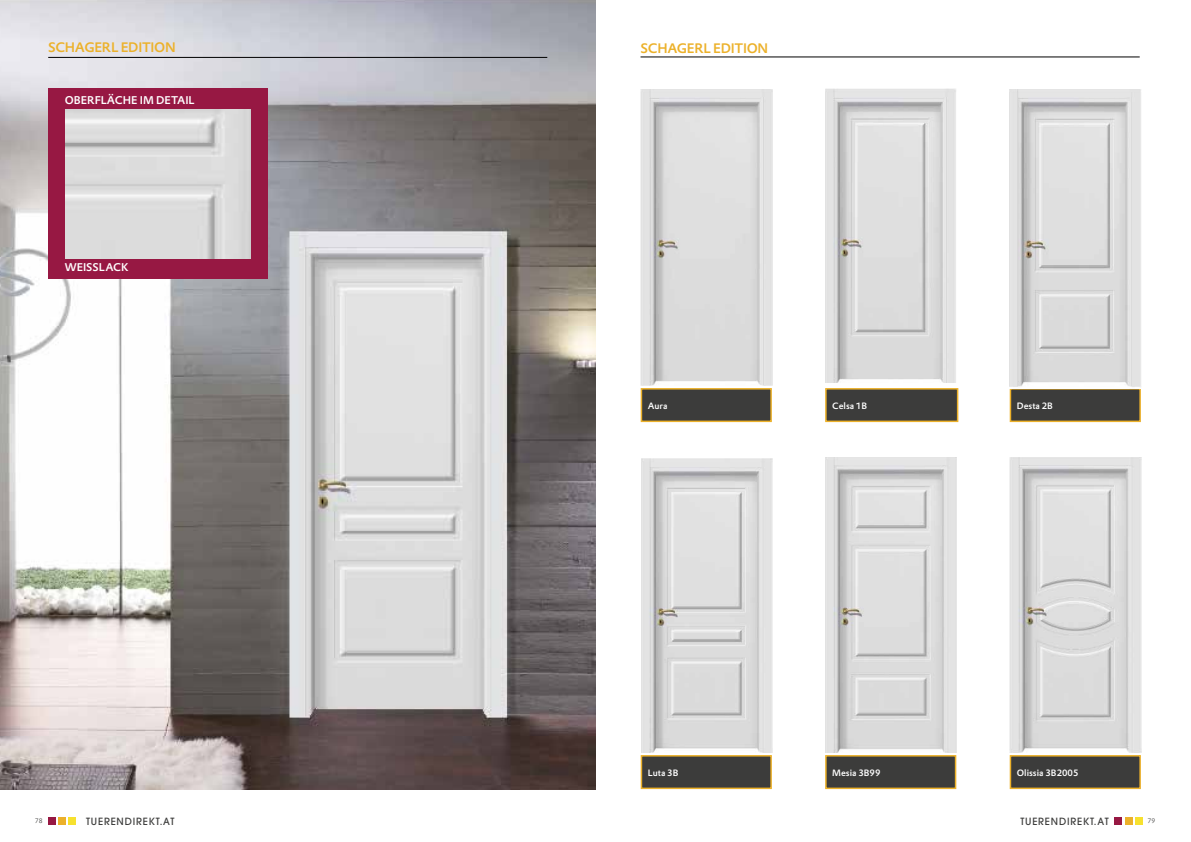
<style>
.page{position:relative;width:1191px;height:842px;background:#fff}
.page>*{position:absolute;margin:0;border:0;box-sizing:border-box;transform-origin:0 0}
.t1{font:500 13.5px "DTL Prokyon TPRO";letter-spacing:-.02em;color:#ecb12a}
.t2{font:500 11px "DTL Prokyon TPRO";color:#fff}
.t3{font:500 9.9px "ITC Avant Garde Std";letter-spacing:.08em;color:#3c3c3b}
.t4{font:500 9px "DTL Prokyon TPRO";color:#fff}
.t5{font:300 6.4px "DTL Prokyon TPRO";color:#3c3c3b}
</style>
<div class="page">
<div style="left:48px;top:817px;width:8px;height:8px;background:#971843"></div>
<div style="left:58px;top:817px;width:8px;height:8px;background:#ecb12a"></div>
<div style="left:69px;top:817px;width:7px;height:8px;background:#f7e12f"></div>
<div style="left:1114px;top:817px;width:8px;height:8px;background:#971843"></div>
<div style="left:1125px;top:817px;width:7px;height:8px;background:#ecb12a"></div>
<div style="left:1135px;top:817px;width:7px;height:8px;background:#f7e12f"></div>
<hr style="left:640px;top:57px;width:499px;height:1px;background:#000">
<div style="left:640px;top:388px;width:132px;height:34px;background:#3c3c3b;border:2px solid #ecb12a"></div>
<div style="left:825px;top:388px;width:133px;height:34px;background:#3c3c3b;border:2px solid #ecb12a"></div>
<div style="left:1009px;top:388px;width:131px;height:34px;background:#3c3c3b;border:2px solid #ecb12a"></div>
<div style="left:825px;top:755px;width:131px;height:34px;background:#3c3c3b;border:2px solid #ecb12a"></div>
<div style="left:640px;top:755px;width:132px;height:34px;background:#3c3c3b;border:2px solid #ecb12a"></div>
<div style="left:1009px;top:755px;width:131px;height:34px;background:#3c3c3b;border:2px solid #ecb12a"></div>
<img style="left:0;top:0;width:596px;height:789px">
<img style="left:641px;top:459px;width:131px;height:294px">
<img style="left:825px;top:457px;width:131px;height:296px">
<img style="left:1009px;top:457px;width:132px;height:296px">
<img style="left:640px;top:89px;width:132px;height:296px">
<img style="left:825px;top:89px;width:131px;height:294px">
<img style="left:1009px;top:89px;width:132px;height:299px">
<hr style="left:48px;top:57px;width:499px;height:1px;background:#000">
<div style="left:48px;top:89px;width:220px;height:190px;background:#971843"></div>
<img style="left:66px;top:109px;width:185px;height:149px">
<h1 class="t1" style="left:48px;top:38px;width:129px">SCHAGERL EDITION</h1>
<p class="t2" style="left:65px;top:92px;width:132px">OBERFLÄCHE IM DETAIL</p>
<p class="t2" style="left:65px;top:260px;width:65px">WEISSLACK</p>
<h1 class="t1" style="left:640px;top:39px;width:129px">SCHAGERL EDITION</h1>
<p class="t4" style="left:648px;top:399px;width:21px">Aura</p>
<p class="t4" style="left:832px;top:399px;width:37px">Celsa 1B</p>
<p class="t4" style="left:1016px;top:399px;width:38px">Desta 2B</p>
<p class="t4" style="left:648px;top:766px;width:32px">Luta 3B</p>
<p class="t4" style="left:832px;top:766px;width:50px">Mesia 3B99</p>
<p class="t4" style="left:1016px;top:766px;width:63px">Olissia 3B2005</p>
<p class="t5" style="left:35px;top:816px;width:9px">78</p>
<p class="t3" style="left:86px;top:815px;width:90px">TUERENDIREKT.AT</p>
<p class="t3" style="left:1020px;top:815px;width:90px">TUERENDIREKT.AT</p>
<p class="t5" style="left:1147px;top:817px;width:9px">79</p>
</div>
